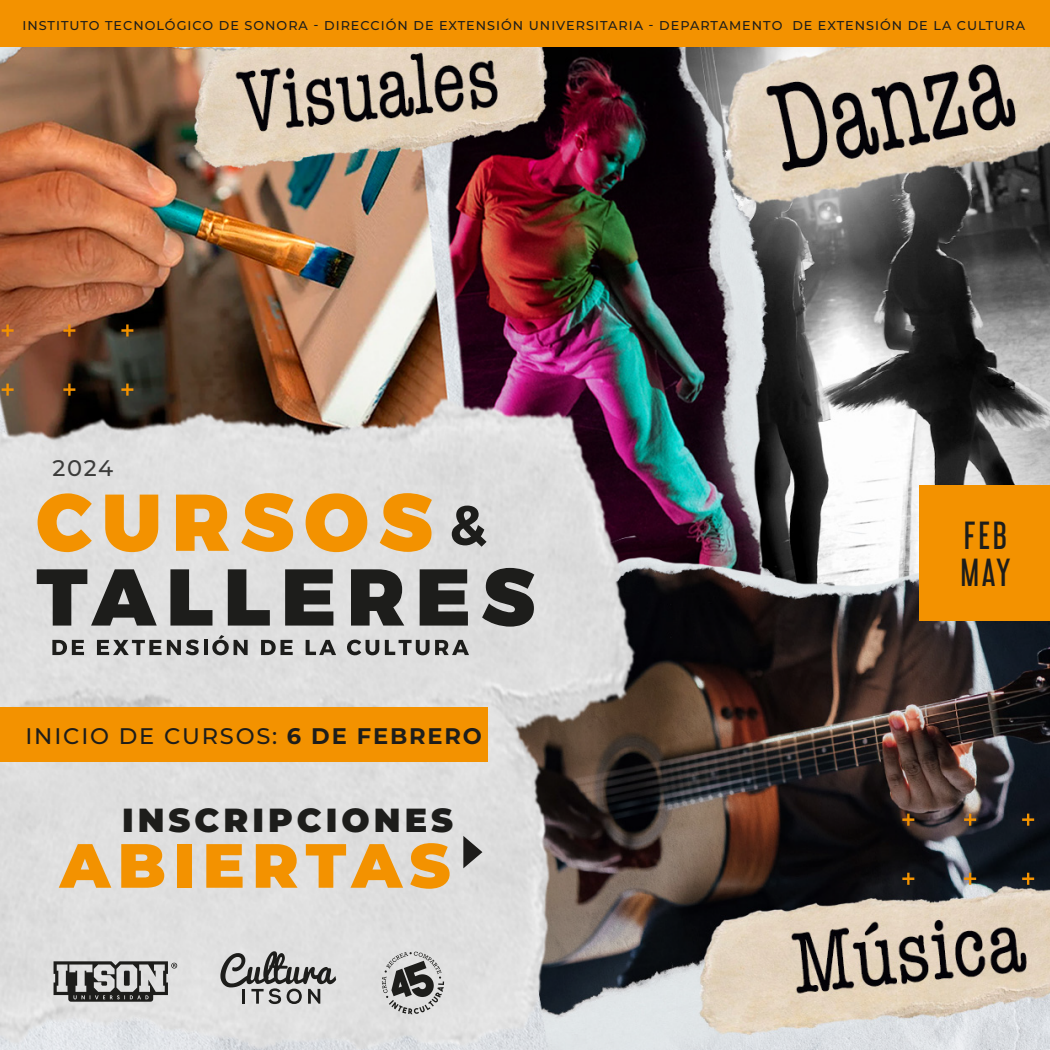
<style>
.page{position:relative;width:1050px;height:1050px;background:#fff}
.page>*{position:absolute;margin:0;border:0;box-sizing:border-box;transform-origin:0 0}
.t1{font:900 62.3px "Montserrat";letter-spacing:.12em;color:#f39200}
.t2{font:35px/36.9px "Libel Suit Rg";letter-spacing:.08em;color:#1d1d1b}
.t3{font:900 33.34px "Montserrat";letter-spacing:.12em;color:#1d1d1b}
.t4{font:500 22.57px "Montserrat";letter-spacing:.08em;color:#1d1d1b}
.t5{font:500 22.57px "Montserrat";color:#3c3c3b}
.t6{font:500 12.78px "Montserrat";letter-spacing:.08em;color:#1d1d1b}
.s1{font-weight:700}
</style>
<div class="page">
<img style="left:0;top:47px;width:1050px;height:1003px">
<div style="left:0;top:708px;width:488px;height:54px;background:#f39200"></div>
<div style="left:0;top:0;width:1050px;height:47px;background:#f39200"></div>
<svg style="left:38px;top:493px;width:54px;height:59px;background:#eab25d"></svg>
<svg style="left:105px;top:495px;width:53px;height:57px;background:#eda841"></svg>
<svg style="left:176px;top:495px;width:53px;height:56px;background:#eea22f"></svg>
<svg style="left:241px;top:493px;width:52px;height:59px;background:#edaa46"></svg>
<svg style="left:306px;top:493px;width:61px;height:59px;background:#ecac4c"></svg>
<svg style="left:380px;top:493px;width:52px;height:59px;background:#ecaa46"></svg>
<svg style="left:37px;top:569px;width:120px;height:57px;background:#787877"></svg>
<svg style="left:170px;top:569px;width:42px;height:57px;background:#6d6d6c"></svg>
<svg style="left:228px;top:569px;width:42px;height:57px;background:#6d6d6c"></svg>
<svg style="left:285px;top:569px;width:48px;height:57px;background:#40403e"></svg>
<svg style="left:351px;top:569px;width:53px;height:57px;background:#484846"></svg>
<svg style="left:420px;top:569px;width:48px;height:57px;background:#40403e"></svg>
<svg style="left:482px;top:568px;width:52px;height:59px;background:#595958"></svg>
<svg style="left:52px;top:640px;width:32px;height:15px"></svg>
<svg style="left:97px;top:640px;width:102px;height:15px;background:#7f7f7e"></svg>
<hr style="left:204px;top:640px;width:4px;height:15px;background:#1d1d1b">
<svg style="left:212px;top:635px;width:36px;height:20px"></svg>
<svg style="left:261px;top:640px;width:32px;height:15px"></svg>
<svg style="left:306px;top:640px;width:30px;height:15px"></svg>
<svg style="left:347px;top:640px;width:32px;height:15px"></svg>
<svg style="left:385px;top:640px;width:84px;height:15px"></svg>
<svg style="left:452px;top:506px;width:35px;height:41px"></svg>
<svg style="left:463px;top:836px;width:19px;height:32px"></svg>
<svg style="left:54px;top:961px;width:123px;height:41px;background:#888"></svg>
<svg style="left:382px;top:952px;width:62px;height:62px;background:#a1a1a1"></svg>
<svg style="left:220px;top:951px;width:116px;height:53px;background:#a5a5a4"></svg>
<div style="left:919px;top:486px;width:131px;height:135px;background:#f39200"></div>
<svg style="left:902px;top:814px;width:12px;height:12px"></svg>
<svg style="left:964px;top:814px;width:12px;height:12px"></svg>
<svg style="left:902px;top:873px;width:12px;height:12px"></svg>
<svg style="left:964px;top:873px;width:12px;height:12px"></svg>
<svg style="left:1022px;top:814px;width:12px;height:12px"></svg>
<svg style="left:1022px;top:873px;width:12px;height:12px"></svg>
<svg style="left:2px;top:324px;width:12px;height:13px"></svg>
<svg style="left:63px;top:324px;width:12px;height:13px"></svg>
<svg style="left:2px;top:384px;width:12px;height:12px"></svg>
<svg style="left:63px;top:384px;width:12px;height:12px"></svg>
<svg style="left:121px;top:324px;width:12px;height:13px"></svg>
<svg style="left:121px;top:384px;width:12px;height:12px"></svg>
<p class="t6" style="left:22px;top:17px;width:1004px">INSTITUTO TECNOLÓGICO DE SONORA - DIRECCIÓN DE EXTENSIÓN UNIVERSITARIA - DEPARTAMENTO DE EXTENSIÓN DE LA CULTURA</p>
<h3 class="t5" style="left:52px;top:452px;width:62px">2024</h3>
<h3 class="t4" style="left:26px;top:720px;width:458px">INICIO DE CURSOS: <span class="s1">6 DE FEBRERO</span></h3>
<h3 class="t3" style="left:122px;top:795px;width:333px">INSCRIPCIONES</h3>
<h1 class="t1" style="left:60px;top:819px;width:392px">ABIERTAS</h1>
<h2 class="t2" style="left:960px;top:513px;width:52px">FEB<br>MAY</h2>
</div>
